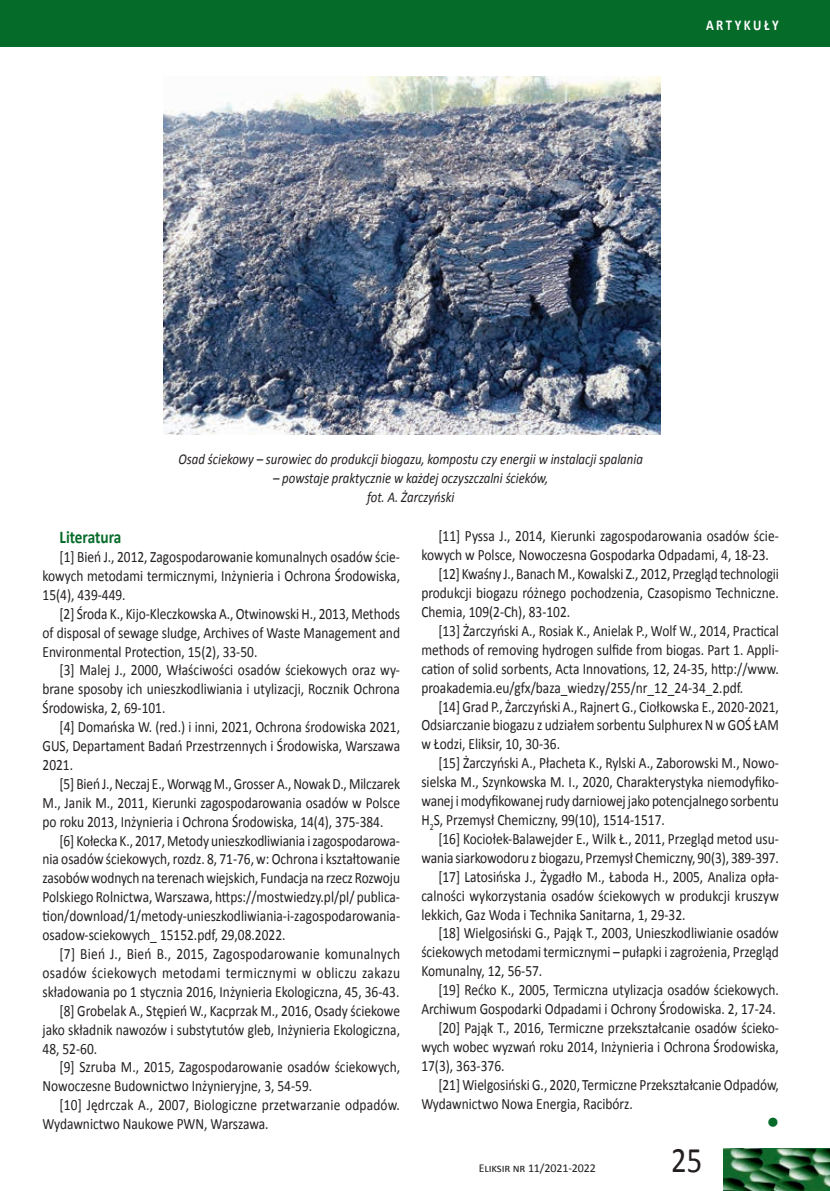
<style>
.page{position:relative;width:830px;height:1191px;background:#fff}
.page>*{position:absolute;margin:0;border:0;box-sizing:border-box;transform-origin:0 0}
.t1{font:36px "Calibri";color:#231f20;scale:.85 1}
.t2{font:700 18px "Calibri";color:#056b29;scale:.85 1}
.t3{font:15.75px/18.9px "Calibri";color:#231f20;text-align:justify;scale:.85 1}
.t4{font:15.75px "Calibri";letter-spacing:.02em;color:#231f20;scale:.85 1}
.t5{font:15.75px "Calibri";letter-spacing:.025em;color:#231f20;scale:.85 1}
.t6{font:15.75px "Wingdings";color:#056b29}
.t7{font:italic 15px/18.8px "Calibri";color:#231f20;text-align:center;scale:.85 1}
.t8{font:700 15px "Calibri";letter-spacing:.2em;color:#fff;scale:.85 1}
.t9{font:12px "Calibri";letter-spacing:-.01em;color:#231f20}
</style>
<div class="page">
<div style="left:0;top:0;width:829px;height:47px;background:#056b29"></div>
<img style="left:723px;top:1148px;width:106px;height:43px">
<img style="left:164px;top:77px;width:496px;height:357px">
<p class="t8" style="left:705px;top:16px;width:87px">ARTYKUŁY</p>
<p class="t7" style="left:178px;top:449px;width:547px">Osad ściekowy – surowiec do produkcji biogazu, kompostu czy energii w instalacji spalania</p>
<p class="t7" style="left:273px;top:468px;width:325px">– powstaje praktycznie w każdej oczyszczalni ścieków, fot. A. Żarczyński</p>
<p class="t2" style="left:60px;top:525px;width:74px">Literatura</p>
<p class="t3" style="left:43px;top:547px;width:422px;text-indent:17px">[1] Bień J., 2012, Zagospodarowanie komunalnych osadów ście&shy;kowych metodami termicznymi, Inżynieria i Ochrona Środowiska, 15(4), 439-449.</p>
<p class="t3" style="left:43px;top:604px;width:422px;text-indent:17px">[2] Środa K., Kijo-Kleczkowska A., Otwinowski H., 2013, Methods of disposal of sewage sludge, Archives of Waste Management and Environmental Protection, 15(2), 33-50.</p>
<p class="t3" style="left:43px;top:661px;width:422px;text-indent:17px">[3] Malej J., 2000, Właściwości osadów ściekowych oraz wy&shy;brane sposoby ich unieszkodliwiania i utylizacji, Rocznik Ochrona Środowiska, 2, 69-101.</p>
<p class="t3" style="left:43px;top:717px;width:422px;text-indent:17px">[4] Domańska W. (red.) i inni, 2021, Ochrona środowiska 2021, GUS, Departament Badań Przestrzennych i Środowiska, Warszawa 2021.</p>
<p class="t3" style="left:43px;top:774px;width:422px;text-indent:17px">[5] Bień J., Neczaj E., Worwąg M., Grosser A., Nowak D., Milczarek M., Janik M., 2011, Kierunki zagospodarowania osadów w Polsce po roku 2013, Inżynieria i Ochrona Środowiska, 14(4), 375-384.</p>
<p class="t3" style="left:43px;top:831px;width:422px;text-indent:17px">[6] Kołecka K., 2017, Metody unieszkodliwiania i zagospodarowa&shy;nia osadów ściekowych, rozdz. 8, 71-76, w: Ochrona i kształtowanie zasobów wodnych na terenach wiejskich, Fundacja na rzecz Rozwoju Polskiego Rolnictwa, Warszawa, https://mostwiedzy.pl/pl/ publica&shy;tion/download/1/metody-unieszkodliwiania-i-zagospodarowania&shy;osadow-sciekowych_ 15152.pdf, 29,08.2022.</p>
<p class="t4" style="left:60px;top:943px;width:402px">[7] Bień J., Bień B., 2015, Zagospodarowanie komunalnych</p>
<p class="t5" style="left:43px;top:962px;width:422px">osadów ściekowych metodami termicznymi w obliczu zakazu</p>
<p class="t3" style="left:43px;top:982px;width:421px">składowania po 1 stycznia 2016, Inżynieria Ekologiczna, 45, 36-43.</p>
<p class="t3" style="left:60px;top:1001px;width:402px">[8] Grobelak A., Stępień W., Kacprzak M., 2016, Osady ściekowe</p>
<p class="t3" style="left:43px;top:1020px;width:422px">jako składnik nawozów i substytutów gleb, Inżynieria Ekologiczna,</p>
<p class="t3" style="left:43px;top:1039px;width:66px">48, 52-60.</p>
<p class="t3" style="left:60px;top:1057px;width:402px">[9] Szruba M., 2015, Zagospodarowanie osadów ściekowych,</p>
<p class="t3" style="left:43px;top:1076px;width:318px">Nowoczesne Budownictwo Inżynieryjne, 3, 54-59.</p>
<p class="t3" style="left:60px;top:1095px;width:402px">[10] Jędrczak A., 2007, Biologiczne przetwarzanie odpadów.</p>
<p class="t3" style="left:43px;top:1114px;width:267px">Wydawnictwo Naukowe PWN, Warszawa.</p>
<p class="t3" style="left:438px;top:527px;width:402px">[11] Pyssa J., 2014, Kierunki zagospodarowania osadów ście-</p>
<p class="t3" style="left:421px;top:545px;width:410px">kowych w Polsce, Nowoczesna Gospodarka Odpadami, 4, 18-23.</p>
<p class="t3" style="left:438px;top:564px;width:402px">[12] Kwaśny J., Banach M., Kowalski Z., 2012, Przegląd technologii</p>
<p class="t3" style="left:421px;top:583px;width:422px">produkcji biogazu różnego pochodzenia, Czasopismo Techniczne.</p>
<p class="t3" style="left:421px;top:602px;width:176px">Chemia, 109(2-Ch), 83-102.</p>
<p class="t3" style="left:438px;top:621px;width:402px">[13] Żarczyński A., Rosiak K., Anielak P., Wolf W., 2014, Practical</p>
<p class="t3" style="left:421px;top:640px;width:422px">methods of removing hydrogen sulfide from biogas. Part 1. Appli-</p>
<p class="t3" style="left:421px;top:659px;width:422px">cation of solid sorbents, Acta Innovations, 12, 24-35, http://www.</p>
<p class="t3" style="left:421px;top:678px;width:380px">proakademia.eu/gfx/baza_wiedzy/255/nr_12_24-34_2.pdf.</p>
<p class="t3" style="left:438px;top:697px;width:402px">[14] Grad P., Żarczyński A., Rajnert G., Ciołkowska E., 2020-2021,</p>
<p class="t3" style="left:421px;top:716px;width:422px">Odsiarczanie biogazu z udziałem sorbentu Sulphurex N w GOŚ ŁAM</p>
<p class="t3" style="left:421px;top:734px;width:165px">w Łodzi, Eliksir, 10, 30-36.</p>
<p class="t3" style="left:438px;top:753px;width:402px">[15] Żarczyński A., Płacheta K., Rylski A., Zaborowski M., Nowo-</p>
<p class="t3" style="left:421px;top:772px;width:422px">sielska M., Szynkowska M. I., 2020, Charakterystyka niemodyfiko-</p>
<p class="t3" style="left:421px;top:791px;width:422px">wanej i modyfikowanej rudy darniowej jako potencjalnego sorbentu</p>
<p class="t3" style="left:421px;top:810px;width:288px">H<sub>2</sub>S, Przemysł Chemiczny, 99(10), 1514-1517.</p>
<p class="t3" style="left:438px;top:829px;width:402px">[16] Kociołek-Balawejder E., Wilk Ł., 2011, Przegląd metod usu-</p>
<p class="t3" style="left:421px;top:848px;width:422px">wania siarkowodoru z biogazu, Przemysł Chemiczny, 90(3), 389-397.</p>
<p class="t3" style="left:438px;top:867px;width:402px">[17] Latosińska J., Żygadło M., Łaboda H., 2005, Analiza opła-</p>
<p class="t3" style="left:421px;top:886px;width:422px">calności wykorzystania osadów ściekowych w produkcji kruszyw</p>
<p class="t3" style="left:421px;top:905px;width:312px">lekkich, Gaz Woda i Technika Sanitarna, 1, 29-32.</p>
<p class="t3" style="left:438px;top:923px;width:402px">[18] Wielgosiński G., Pająk T., 2003, Unieszkodliwianie osadów</p>
<p class="t3" style="left:421px;top:942px;width:422px">ściekowych metodami termicznymi – pułapki i zagrożenia, Przegląd</p>
<p class="t3" style="left:421px;top:961px;width:144px">Komunalny, 12, 56-57.</p>
<p class="t3" style="left:438px;top:980px;width:402px">[19] Rećko K., 2005, Termiczna utylizacja osadów ściekowych.</p>
<p class="t3" style="left:421px;top:999px;width:418px">Archiwum Gospodarki Odpadami i Ochrony Środowiska. 2, 17-24.</p>
<p class="t3" style="left:438px;top:1018px;width:402px">[20] Pająk T., 2016, Termiczne przekształcanie osadów ścieko-</p>
<p class="t3" style="left:421px;top:1037px;width:422px">wych wobec wyzwań roku 2014, Inżynieria i Ochrona Środowiska,</p>
<p class="t3" style="left:421px;top:1056px;width:99px">17(3), 363-376.</p>
<p class="t3" style="left:438px;top:1075px;width:402px">[21] Wielgosiński G., 2020, Termiczne Przekształcanie Odpadów,</p>
<p class="t3" style="left:421px;top:1094px;width:250px">Wydawnictwo Nowa Energia, Racibórz.</p>
<p class="t6" style="left:766px;top:1113px;width:13px">●</p>
<p class="t9" style="left:478px;top:1160px;width:119px">Eliksir nr 11/2021-2022</p>
<h1 class="t1" style="left:671px;top:1137px;width:38px">25</h1>
</div>
